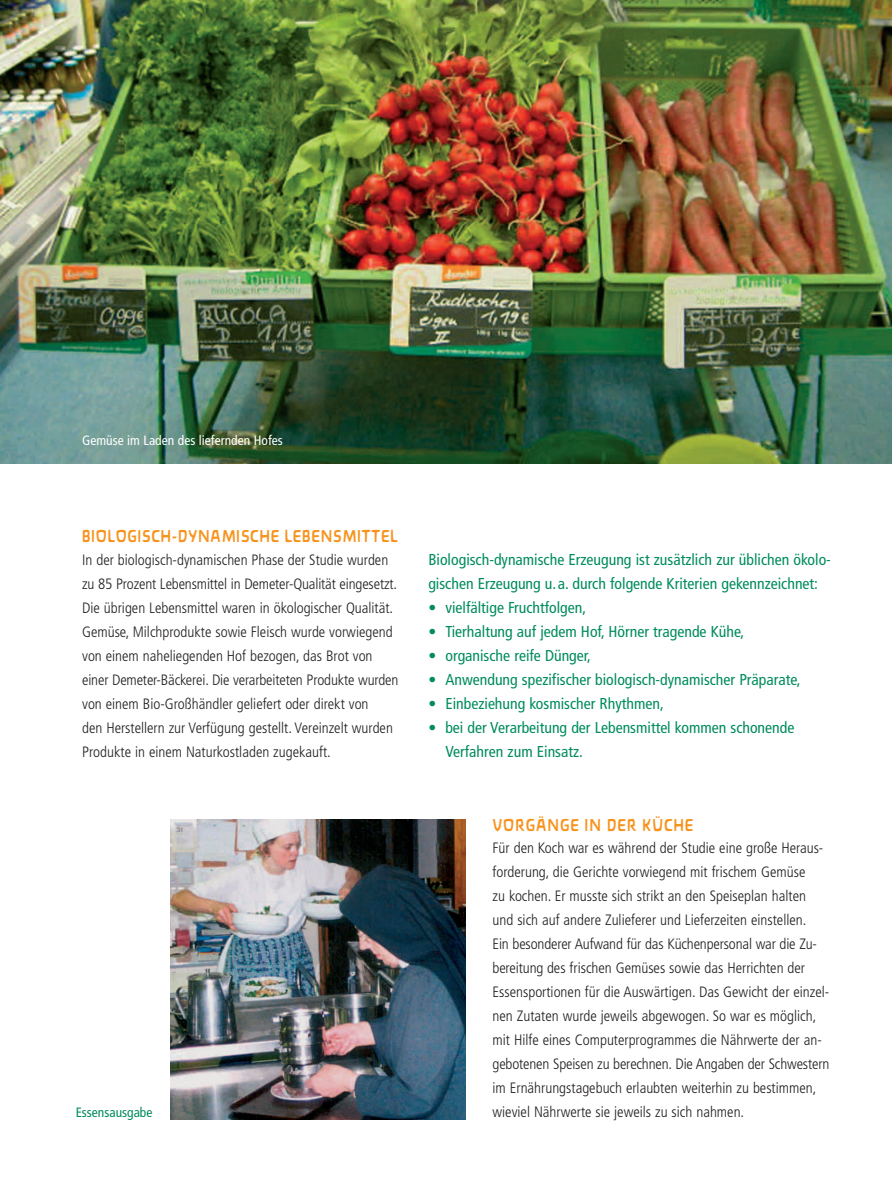
<style>
.page{position:relative;width:892px;height:1190px;background:#fff}
.page>*{position:absolute;margin:0;border:0;box-sizing:border-box;transform-origin:0 0}
.t1{font:700 condensed 18px "Novalis";letter-spacing:.02em;color:#f7931d}
.t2{font:condensed 15.75px/24px "Frutiger";color:#008c5b}
.t3{font:300 condensed 15px/24px "Frutiger";color:#231f20}
.t4{font:condensed 13.5px "Frutiger";color:#fff}
.t5{font:condensed 13.5px "Frutiger";color:#008c5b}
</style>
<div class="page">
<hr style="left:891px;top:0;width:1px;height:1190px;background:#000">
<img style="left:170px;top:819px;width:295px;height:300px">
<img style="left:0;top:0;width:891px;height:463px">
<p class="t4" style="left:82px;top:435px;width:202px">Gemüse im Laden des liefernden Hofes</p>
<p class="t1" style="left:82px;top:530px;width:317px">BIOLOGISCH-DYNAMISCHE LEBENSMITTEL</p>
<p class="t3" style="left:82px;top:549px;width:318px">In der biologisch-dynamischen Phase der Studie wurden zu 85 Prozent Lebensmittel in Demeter-Qualität eingesetzt.<br>Die übrigen Lebensmittel waren in ökologischer Qualität.<br>Gemüse, Milchprodukte sowie Fleisch wurde vorwiegend von einem naheliegenden Hof bezogen, das Brot von einer Demeter-Bäckerei. Die verarbeiteten Produkte wurden von einem Bio-Großhändler geliefert oder direkt von<br>den Herstellern zur Verfügung gestellt. Vereinzelt wurden Produkte in einem Naturkostladen zugekauft.</p>
<p class="t2" style="left:428px;top:549px;width:404px">Biologisch-dynamische Erzeugung ist zusätzlich zur üblichen ökolo&shy;gischen Erzeugung u.a. durch folgende Kriterien gekennzeichnet:</p>
<p class="t2" style="left:428px;top:597px;width:159px">• vielfältige Fruchtfolgen,</p>
<p class="t2" style="left:428px;top:621px;width:317px">• Tierhaltung auf jedem Hof, Hörner tragende Kühe,</p>
<p class="t2" style="left:428px;top:645px;width:164px">• organische reife Dünger,</p>
<p class="t2" style="left:428px;top:669px;width:374px">• Anwendung spezifischer biologisch-dynamischer Präparate,</p>
<p class="t2" style="left:428px;top:693px;width:237px">• Einbeziehung kosmischer Rhythmen,</p>
<p class="t2" style="left:445px;top:717px;width:350px;text-indent:-17px">• bei der Verarbeitung der Lebensmittel kommen schonende<br>Verfahren zum Einsatz.</p>
<p class="t5" style="left:76px;top:1107px;width:78px">Essensausgabe</p>
<p class="t1" style="left:492px;top:818px;width:203px">VORGÄNGE IN DER KÜCHE</p>
<p class="t3" style="left:492px;top:837px;width:338px">Für den Koch war es während der Studie eine große Heraus&shy;forderung, die Gerichte vorwiegend mit frischem Gemüse<br>zu kochen. Er musste sich strikt an den Speiseplan halten und sich auf andere Zulieferer und Lieferzeiten einstellen.<br>Ein besonderer Aufwand für das Küchenpersonal war die Zu&shy;bereitung des frischen Gemüses sowie das Herrichten der Essensportionen für die Auswärtigen. Das Gewicht der einzel&shy;nen Zutaten wurde jeweils abgewogen. So war es möglich, mit Hilfe eines Computerprogrammes die Nährwerte der an&shy;gebotenen Speisen zu berechnen. Die Angaben der Schwestern im Ernährungstagebuch erlaubten weiterhin zu bestimmen, wieviel Nährwerte sie jeweils zu sich nahmen.</p>
</div>
